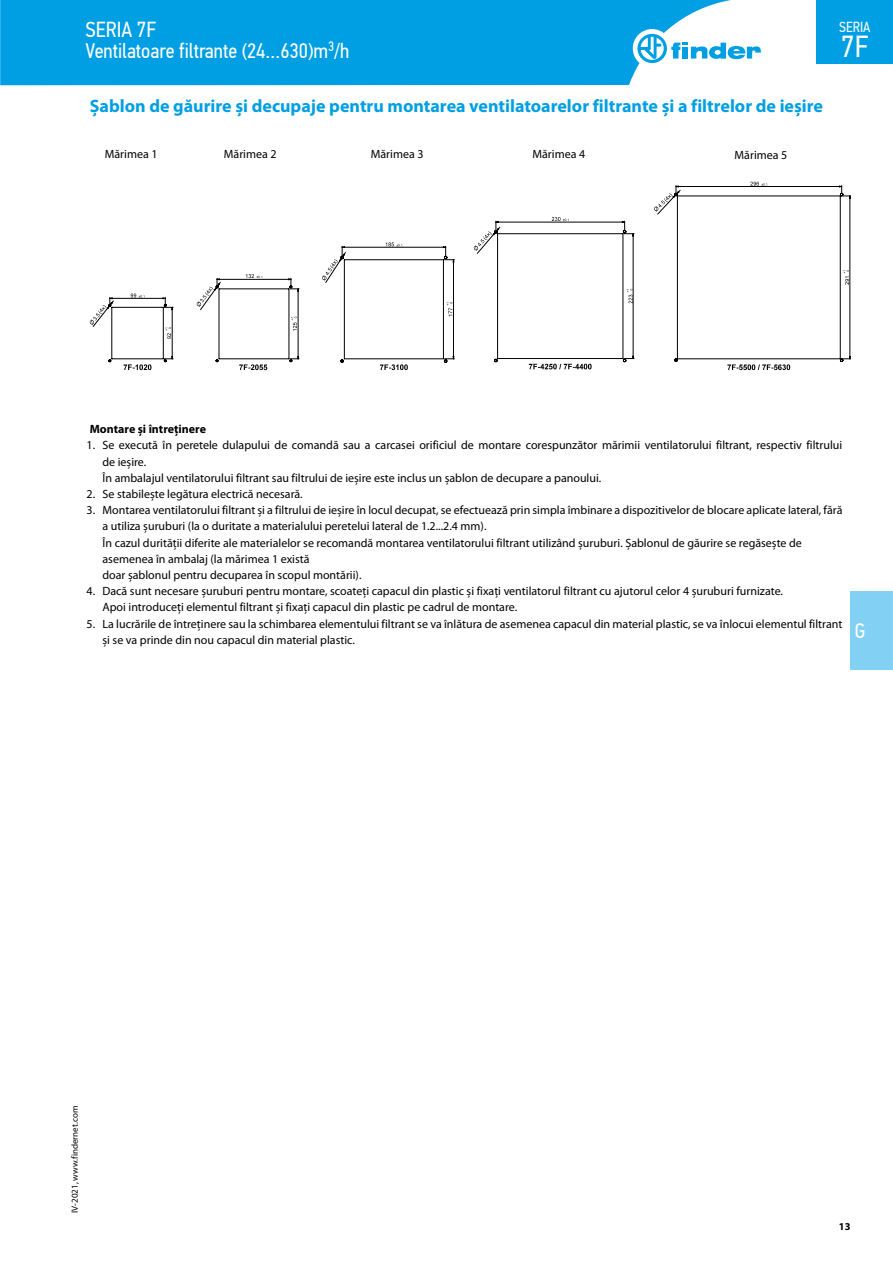
<style>
.page{position:relative;width:893px;height:1263px;background:#fff}
.page>*{position:absolute;margin:0;border:0;box-sizing:border-box;transform-origin:0 0}
.t1{font:30.3px "PF Din Text Cond Pro";color:#fff}
.t2{font:21.75px "PF Din Text Cond Pro";color:#fff}
.t3{font:21px "PF Din Text Cond Pro";color:#fff}
.t4{font:700 18px "Myriad Pro";color:#009fe3}
.t5{font:14.55px "PF Din Text Cond Pro";color:#fff}
.t6{font:12px/16.2px "Myriad Pro";color:#000}
.t7{font:700 12px "Myriad Pro";color:#000}
.t8{font:700 10.5px "Myriad Pro";color:#000}
.t9{font:9px "Myriad Pro";color:#000}
</style>
<div class="page">
<div style="left:850px;top:591px;width:43px;height:79px;background:#83d0f5"></div>
<div style="left:0;top:0;width:731px;height:85px;background:#009fe3"></div>
<div style="left:633px;top:29px;width:38px;height:39px;background:#fff;border-radius:50%"></div>
<svg style="left:637px;top:34px;width:124px;height:29px"></svg>
<div style="left:816px;top:0;width:77px;height:64px;background:#009fe3"></div>
<hr style="left:163px;top:307px;width:1px;height:52px;background:#000">
<hr style="left:112px;top:307px;width:1px;height:52px;background:#000">
<hr style="left:112px;top:359px;width:51px;height:1px;background:#000">
<hr style="left:112px;top:307px;width:51px;height:1px;background:#000">
<hr style="left:219px;top:289px;width:1px;height:70px;background:#000">
<hr style="left:344px;top:260px;width:1px;height:99px;background:#000">
<hr style="left:344px;top:259px;width:99px;height:1px;background:#000">
<hr style="left:443px;top:260px;width:1px;height:99px;background:#000">
<hr style="left:344px;top:359px;width:99px;height:1px;background:#000">
<hr style="left:497px;top:234px;width:1px;height:124px;background:#000">
<hr style="left:498px;top:233px;width:125px;height:1px;background:#000">
<hr style="left:623px;top:234px;width:1px;height:124px;background:#000">
<hr style="left:498px;top:358px;width:125px;height:1px;background:#000">
<hr style="left:677px;top:196px;width:1px;height:163px;background:#000">
<hr style="left:677px;top:196px;width:163px;height:1px;background:#000">
<hr style="left:840px;top:196px;width:1px;height:163px;background:#000">
<hr style="left:677px;top:359px;width:163px;height:1px;background:#000">
<hr style="left:219px;top:359px;width:70px;height:1px;background:#000">
<hr style="left:289px;top:289px;width:1px;height:70px;background:#000">
<hr style="left:219px;top:289px;width:70px;height:1px;background:#000">
<svg style="left:165px;top:327px;width:6px;height:12px"></svg>
<hr style="left:172px;top:307px;width:1px;height:52px;background:#000">
<svg style="left:291px;top:317px;width:6px;height:14px"></svg>
<hr style="left:298px;top:289px;width:1px;height:70px;background:#000">
<svg style="left:447px;top:302px;width:5px;height:14px"></svg>
<hr style="left:453px;top:260px;width:1px;height:99px;background:#000">
<svg style="left:627px;top:289px;width:5px;height:14px"></svg>
<hr style="left:633px;top:234px;width:1px;height:124px;background:#000">
<svg style="left:843px;top:270px;width:6px;height:15px"></svg>
<hr style="left:850px;top:196px;width:1px;height:163px;background:#000">
<svg style="left:840px;top:356px;width:11px;height:6px"></svg>
<svg style="left:623px;top:356px;width:11px;height:6px"></svg>
<svg style="left:494px;top:359px;width:4px;height:3px"></svg>
<svg style="left:444px;top:356px;width:10px;height:7px"></svg>
<svg style="left:290px;top:356px;width:9px;height:6px"></svg>
<svg style="left:164px;top:356px;width:9px;height:6px"></svg>
<svg style="left:750px;top:182px;width:17px;height:4px"></svg>
<svg style="left:839px;top:186px;width:12px;height:13px"></svg>
<hr style="left:676px;top:186px;width:166px;height:1px;background:#000">
<svg style="left:654px;top:186px;width:26px;height:28px"></svg>
<svg style="left:552px;top:217px;width:17px;height:4px"></svg>
<svg style="left:622px;top:221px;width:12px;height:16px"></svg>
<hr style="left:496px;top:222px;width:129px;height:1px;background:#000">
<svg style="left:473px;top:221px;width:27px;height:32px"></svg>
<svg style="left:386px;top:242px;width:16px;height:4px"></svg>
<svg style="left:443px;top:246px;width:11px;height:17px"></svg>
<svg style="left:322px;top:246px;width:23px;height:37px"></svg>
<hr style="left:342px;top:247px;width:104px;height:1px;background:#000">
<svg style="left:131px;top:293px;width:13px;height:4px"></svg>
<svg style="left:163px;top:297px;width:10px;height:13px"></svg>
<hr style="left:110px;top:298px;width:55px;height:1px;background:#000">
<svg style="left:246px;top:274px;width:16px;height:4px"></svg>
<svg style="left:288px;top:278px;width:11px;height:14px"></svg>
<hr style="left:217px;top:279px;width:74px;height:1px;background:#000">
<svg style="left:90px;top:297px;width:23px;height:30px"></svg>
<svg style="left:196px;top:278px;width:24px;height:32px"></svg>
<svg style="left:124px;top:364px;width:27px;height:6px"></svg>
<svg style="left:239px;top:364px;width:28px;height:6px"></svg>
<svg style="left:380px;top:364px;width:28px;height:6px"></svg>
<svg style="left:529px;top:364px;width:63px;height:5px"></svg>
<svg style="left:727px;top:364px;width:63px;height:6px"></svg>
<h2 class="t2" style="left:85px;top:17px;width:72px">SERIA 7F</h2>
<h3 class="t3" style="left:85px;top:39px;width:265px">Ventilatoare filtrante (24…630)m<sup>3</sup>/h</h3>
<h3 class="t4" style="left:90px;top:94px;width:735px">Şablon de găurire şi decupaje pentru montarea ventilatoarelor filtrante şi a filtrelor de ieşire</h3>
<p class="t6" style="left:105px;top:146px;width:54px">Mărimea 1</p>
<p class="t6" style="left:224px;top:146px;width:54px">Mărimea 2</p>
<p class="t6" style="left:371px;top:146px;width:54px">Mărimea 3</p>
<p class="t6" style="left:532px;top:146px;width:54px">Mărimea 4</p>
<p class="t6" style="left:734px;top:147px;width:54px">Mărimea 5</p>
<p class="t5" style="left:839px;top:19px;width:33px">SERIA</p>
<h1 class="t1" style="left:841px;top:28px;width:28px">7F</h1>
<p class="t7" style="left:90px;top:421px;width:118px">Montare şi întreţinere</p>
<p class="t6" style="left:102px;top:437px;width:741px;text-indent:-16px">1. Se execută în peretele dulapului de comandă sau a carcasei orificiul de montare corespunzător mărimii ventilatorului filtrant, respectiv filtrului de ieşire.<br>În ambalajul ventilatorului filtrant sau filtrului de ieşire este inclus un şablon de decupare a panoului.</p>
<p class="t6" style="left:87px;top:486px;width:218px">2. Se stabileşte legătura electrică necesară.</p>
<p class="t6" style="left:102px;top:502px;width:741px;text-indent:-16px">3. Montarea ventilatorului filtrant şi a filtrului de ieşire în locul decupat, se efectuează prin simpla îmbinare a dispozitivelor de blocare aplicate lateral, fără a utiliza şuruburi (la o duritate a materialului peretelui lateral de 1.2...2.4 mm).<br>În cazul durităţii diferite ale materialelor se recomandă montarea ventilatorului filtrant utilizând şuruburi. Şablonul de găurire se regăseşte de asemenea în ambalaj (la mărimea 1 există<br>doar şablonul pentru decuparea în scopul montării).</p>
<p class="t6" style="left:102px;top:583px;width:682px;text-indent:-16px">4. Dacă sunt necesare şuruburi pentru montare, scoateţi capacul din plastic şi fixaţi ventilatorul filtrant cu ajutorul celor 4 şuruburi furnizate.<br>Apoi introduceţi elementul filtrant şi fixaţi capacul din plastic pe cadrul de montare.</p>
<p class="t6" style="left:102px;top:615px;width:741px;text-indent:-16px">5. La lucrările de întreţinere sau la schimbarea elementului filtrant se va înlătura de asemenea capacul din material plastic, se va înlocui elementul filtrant şi se va prinde din nou capacul din material plastic.</p>
<h3 class="t3" style="left:855px;top:619px;width:12px">G</h3>
<p class="t9" style="left:69px;top:1213px;width:108px;rotate:-90deg">IV-2021, www.findernet.com</p>
<p class="t8" style="left:839px;top:1219px;width:13px">13</p>
</div>
